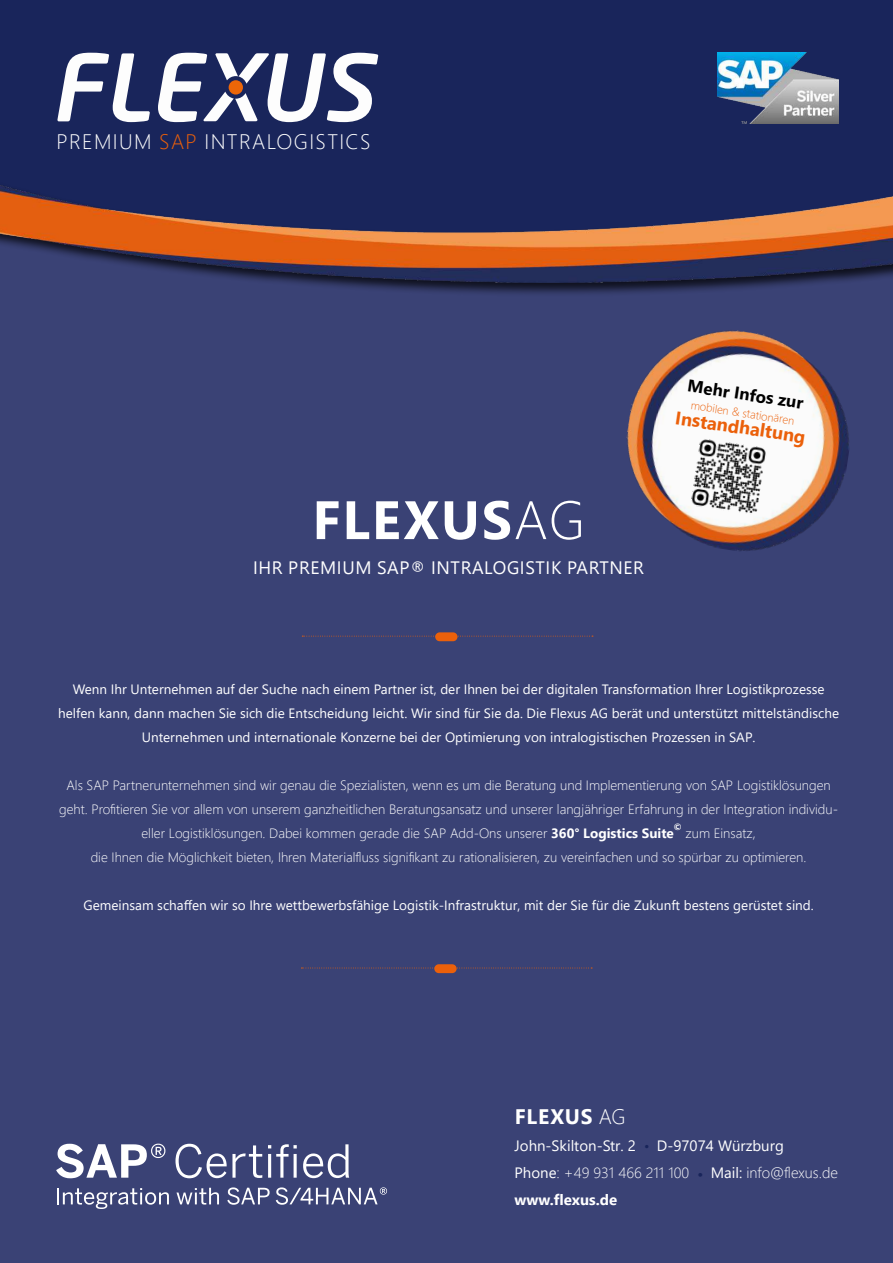
<style>
.page{position:relative;width:893px;height:1263px;background:#fff}
.page>*{position:absolute;margin:0;border:0;box-sizing:border-box;transform-origin:0 0}
.t1{font:700 54px "Segoe UI";letter-spacing:.035em;color:#fff}
.t2{font:300 21px "Segoe UI";letter-spacing:.065em;color:#fff}
.t3{font:700 21px "Segoe UI";letter-spacing:.035em;color:#fff}
.t4{font:700 18.3px "Segoe UI";color:#eb600a}
.t5{font:18px "Segoe UI";letter-spacing:.035em;color:#fff}
.t6{font:700 16.95px "Segoe UI";color:#000}
.t7{font:15px/27px "Segoe UI";color:#fff}
.t8{font:300 13.5px/24px "Segoe UI";color:#fff}
.t9{font:13.5px/24px "Segoe UI";color:#fff;text-align:center}
.t10{font:300 11.25px "Segoe UI";color:#eb600a}
.t11{font:700 9px "Segoe UI";color:#fff}
.s1{color:#eb600a}
.s2{font-weight:300}
.s3{font-weight:700}
.s4{font-size:13.5px;color:#19255b}
.s5{font-family:"Segoe UI Black";font-size:13.5px;color:#19255b}
</style>
<div class="page">
<div style="left:0;top:224px;width:893px;height:1039px;background:#3a4275"></div>
<div style="left:0;top:0;width:893px;height:233px;background:#19255b"></div>
<div style="left:0;top:181px;width:893px;height:116px;background:#000;opacity:.75"></div>
<img style="left:0;top:181px;width:893px;height:102px">
<svg style="left:57px;top:53px;width:321px;height:69px"></svg>
<img style="left:718px;top:53px;width:121px;height:71px">
<svg style="left:302px;top:636px;width:291px;height:1px"></svg>
<div style="left:435px;top:632px;width:22px;height:9px;background:#eb600a;border-radius:4px"></div>
<svg style="left:56px;top:1144px;width:109px;height:34px"></svg>
<svg style="left:175px;top:1144px;width:87px;height:34px"></svg>
<svg style="left:268px;top:1144px;width:29px;height:34px"></svg>
<svg style="left:303px;top:1144px;width:46px;height:34px"></svg>
<svg style="left:57px;top:1188px;width:112px;height:21px"></svg>
<svg style="left:177px;top:1188px;width:42px;height:16px"></svg>
<svg style="left:227px;top:1187px;width:43px;height:18px"></svg>
<svg style="left:276px;top:1187px;width:111px;height:18px"></svg>
<svg style="left:301px;top:968px;width:291px;height:1px"></svg>
<div style="left:434px;top:964px;width:23px;height:9px;background:#eb600a;border-radius:4px"></div>
<img style="left:626px;top:330px;width:223px;height:221px">
<img style="left:690px;top:438px;width:78px;height:78px">
<h2 class="t2" style="left:56px;top:130px;width:316px">PREMIUM <span class="s1">SAP</span> INTRALOGISTICS</h2>
<h1 class="t1" style="left:312px;top:499px;width:274px">FLEXUS<span class="s2">AG</span></h1>
<h3 class="t5" style="left:253px;top:560px;width:392px">IHR PREMIUM SAP® INTRALOGISTIK PARTNER</h3>
<p class="t6" style="left:690px;top:370px;width:118px;rotate:8deg">Mehr Infos zur</p>
<p class="t10" style="left:693px;top:394px;width:106px;rotate:9deg">mobilen &amp; stationären</p>
<h3 class="t4" style="left:677px;top:410px;width:133px;rotate:9deg">Instandhaltung</h3>
<p class="t9" style="left:58px;top:678px;width:782px">Wenn Ihr Unternehmen auf der Suche nach einem Partner ist, der Ihnen bei der digitalen Transformation Ihrer Logistikprozesse helfen kann, dann machen Sie sich die Entscheidung leicht. Wir sind für Sie da. Die Flexus AG berät und unterstützt mittelständische<br>Unternehmen und internationale Konzerne bei der Optimierung von intralogistischen Prozessen in SAP.</p>
<p class="t8" style="left:66px;top:771px;width:766px">Als SAP Partnerunternehmen sind wir genau die Spezialisten, wenn es um die Beratung und Implementierung von SAP Logistiklösungen</p>
<p class="t8" style="left:59px;top:795px;width:780px">geht. Profitieren Sie vor allem von unserem ganzheitlichen Beratungsansatz und unserer langjähriger Erfahrung in der Integration individu-</p>
<p class="t8" style="left:141px;top:819px;width:534px">eller Logistiklösungen. Dabei kommen gerade die SAP Add-Ons unserer <span class="s3">360° Logistics Suite</span></p>
<p class="t11" style="left:674px;top:823px;width:9px">©</p>
<p class="t8" style="left:91px;top:819px;width:717px;text-indent:595px">zum Einsatz,<br>die Ihnen die Möglichkeit bieten, Ihren Materialfluss signifikant zu rationalisieren, zu vereinfachen und so spürbar zu optimieren.</p>
<p class="t9" style="left:83px;top:892px;width:732px">Gemeinsam schaffen wir so Ihre wettbewerbsfähige Logistik-Infrastruktur, mit der Sie für die Zukunft bestens gerüstet sind.</p>
<h2 class="t3" style="left:515px;top:1108px;width:112px">FLEXUS <span class="s2">AG</span></h2>
<p class="t7" style="left:514px;top:1134px;width:325px">John-Skilton-Str. 2 <span class="s4">•</span> D-97074 Würzburg<br>Phone<span class="s2">: +49 931 466 211 100</span> <span class="s5">•</span> Mail: <span class="s2">info@flexus.de </span><span class="s3">www.flexus.de</span></p>
</div>
